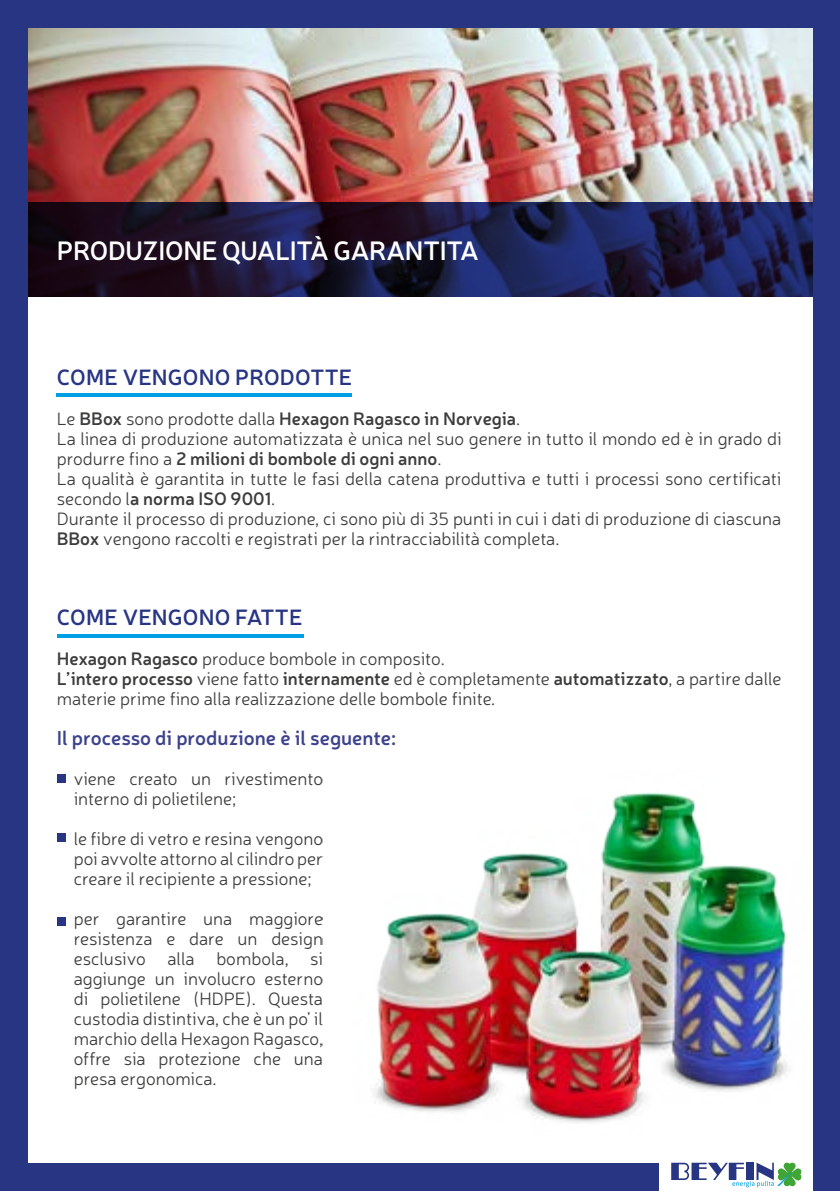
<style>
.page{position:relative;width:840px;height:1191px;background:#fff}
.page>*{position:absolute;margin:0;border:0;box-sizing:border-box;transform-origin:0 0}
.t1{font:600 26.4px "Neris";letter-spacing:-.01em;color:#fff}
.t2{font:600 22px "Neris";letter-spacing:.01em;color:#283583}
.t3{font:600 20px "Neris";color:#3d428d}
.t4{font:300 18px/20px "Neris";color:#3c3c3b}
.s1{font-weight:600}
</style>
<div class="page">
<div style="left:0;top:0;width:839px;height:1191px;background:#283583"></div>
<div style="left:28px;top:88px;width:784px;height:1074px;background:#fff"></div>
<div style="left:659px;top:1137px;width:153px;height:54px;background:#fff"></div>
<svg style="left:671px;top:1162px;width:130px;height:25px"></svg>
<img style="left:28px;top:28px;width:784px;height:175px">
<hr style="left:57px;top:393px;width:294px;height:4px;background:#009fe3">
<hr style="left:57px;top:634px;width:246px;height:3px;background:#009fe3">
<svg style="left:28px;top:203px;width:784px;height:94px;background:#1c1a3f"></svg>
<img style="left:373px;top:770px;width:440px;height:387px">
<div style="left:57px;top:774px;width:8px;height:9px;background:#283583"></div>
<div style="left:57px;top:833px;width:8px;height:9px;background:#283583"></div>
<div style="left:57px;top:917px;width:8px;height:9px;background:#283583"></div>
<h1 class="t1" style="left:57px;top:232px;width:423px">PRODUZIONE QUALITÀ GARANTITA</h1>
<p class="t2" style="left:57px;top:362px;width:297px">COME VENGONO PRODOTTE</p>
<p class="t4" style="left:57px;top:408px;width:726px">Le <span class="s1">BBox</span> sono prodotte dalla <span class="s1">Hexagon Ragasco in Norvegia</span>.<br>La linea di produzione automatizzata è unica nel suo genere in tutto il mondo ed è in grado di produrre fino a <span class="s1">2 milioni di bombole di ogni anno</span>.<br>La qualità è garantita in tutte le fasi della catena produttiva e tutti i processi sono certificati secondo l<span class="s1">a norma ISO 9001</span>.<br>Durante il processo di produzione, ci sono più di 35 punti in cui i dati di produzione di ciascuna <span class="s1">BBox</span> vengono raccolti e registrati per la rintracciabilità completa.</p>
<p class="t2" style="left:57px;top:602px;width:247px">COME VENGONO FATTE</p>
<p class="t4" style="left:57px;top:648px;width:725px"><span class="s1">Hexagon Ragasco</span> produce bombole in composito.<br><span class="s1">L’intero processo</span> viene fatto <span class="s1">internamente</span> ed è completamente <span class="s1">automatizzato</span>, a partire dalle materie prime fino alla realizzazione delle bombole finite.</p>
<p class="t3" style="left:57px;top:724px;width:340px">Il processo di produzione è il seguente:</p>
<p class="t4" style="left:74px;top:768px;width:250px">viene creato un rivestimento interno di polietilene;</p>
<p class="t4" style="left:74px;top:828px;width:251px;text-align:justify">le fibre di vetro e resina vengono poi avvolte attorno al cilindro per creare il recipiente a pressione;</p>
<p class="t4" style="left:74px;top:908px;width:250px;text-align:justify">per garantire una maggiore resistenza e dare un design esclusivo alla bombola, si aggiunge un involucro esterno di polietilene (HDPE). Questa custodia distintiva, che è un po’ il marchio della Hexagon Ragasco, offre sia protezione che una presa ergonomica.</p>
</div>
